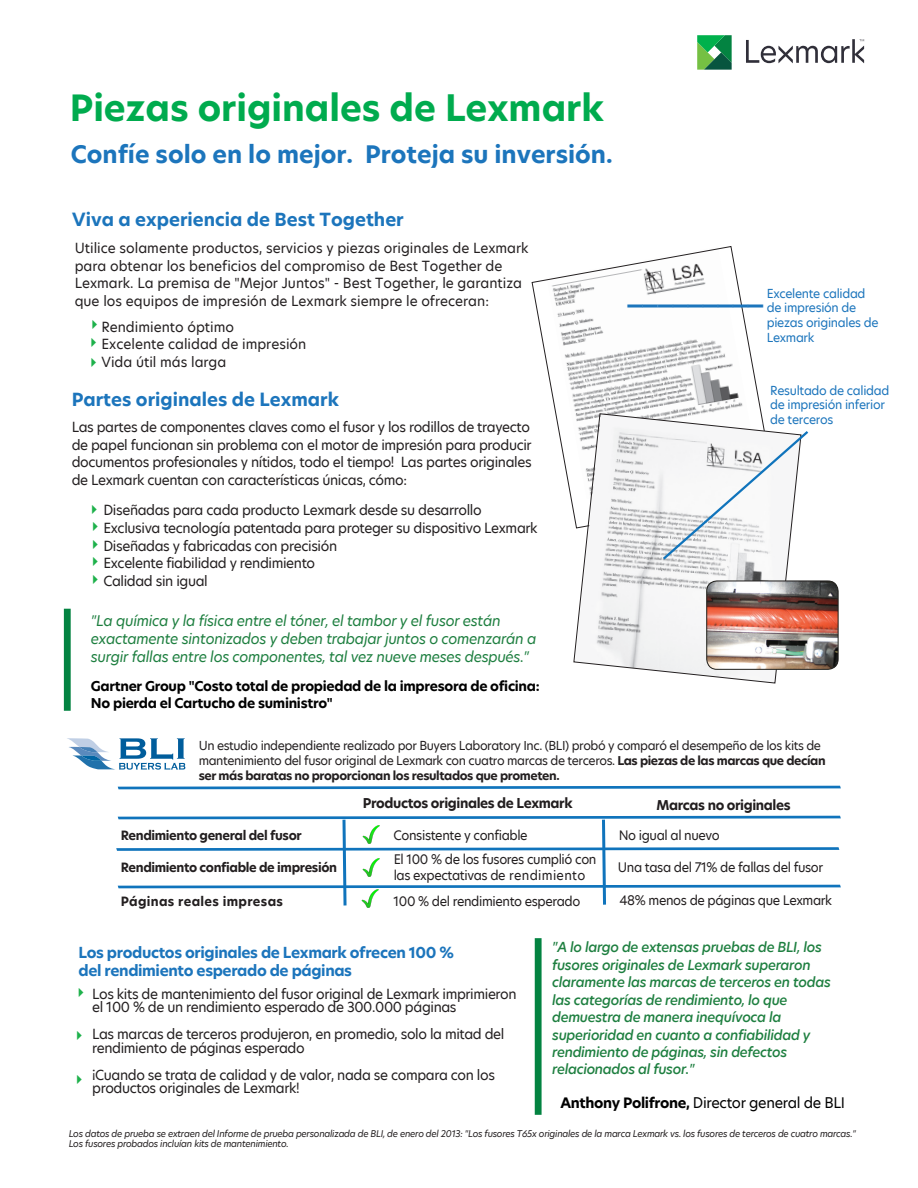
<style>
.page{position:relative;width:918px;height:1188px;background:#fff}
.page>*{position:absolute;margin:0;border:0;box-sizing:border-box;transform-origin:0 0}
.t1{font:700 36px "TP Hero";color:#00ab4e}
.t2{font:700 27px "Arial";color:#1c75bc}
.t3{font:700 24px "TP Hero";color:#1c75bc}
.t4{font:700 18px "TP Hero";color:#1c75bc}
.t5{font:700 15px/18px "TP Hero";letter-spacing:-.025em;color:#1c75bc}
.t6{font:italic 14.25px/18.3px "TP Hero";letter-spacing:-.025em;color:#1e7f40}
.t7{font:14.25px "TP Hero";letter-spacing:-.025em;color:#000}
.t8{font:13.5px/17.5px "TP Hero";letter-spacing:-.03em;color:#231f20}
.t9{font:13.5px/17.5px "TP Hero";color:#231f20}
.t10{font:italic 500 13.5px/17.4px "TP Hero";letter-spacing:-.025em;color:#1e7f40}
.t11{font:700 13.5px/17.4px "TP Hero";letter-spacing:-.02em;color:#000}
.t12{font:700 13.5px "TP Hero";letter-spacing:-.03em;color:#221e1f}
.t13{font:12.75px/15.3px "TP Hero";letter-spacing:-.03em;color:#231f20}
.t14{font:700 12.75px "TP Hero";letter-spacing:-.03em;color:#231f20}
.t15{font:700 12.75px "TP Hero";letter-spacing:.025em;color:#231f20}
.t16{font:12px/14.9px "TP Hero";letter-spacing:-.035em;color:#231f20}
.t17{font:12px/14.7px "TP Hero";letter-spacing:-.025em;color:#1c75bc}
.t18{font:italic 9px/10.8px "TP Hero";letter-spacing:-.03em;color:#231f20}
.s1{font-style:inherit}
.s2{font-weight:700}
</style>
<div class="page">
<svg style="left:746px;top:39px;width:118px;height:24px"></svg>
<svg style="left:697px;top:35px;width:35px;height:35px"></svg>
<svg style="left:532px;top:246px;width:230px;height:265px"></svg>
<svg style="left:573px;top:413px;width:229px;height:271px"></svg>
<img style="left:707px;top:581px;width:131px;height:88px">
<div style="left:706px;top:581px;width:132px;height:89px;border:1px solid #231f20;border-radius:10px"></div>
<svg style="left:67px;top:738px;width:118px;height:32px"></svg>
<div style="left:64px;top:609px;width:6px;height:102px;background:#038341"></div>
<svg style="left:654px;top:423px;width:155px;height:145px"></svg>
<svg style="left:116px;top:815px;width:725px;height:93px"></svg>
<svg style="left:117px;top:785px;width:724px;height:5px"></svg>
<div style="left:534px;top:938px;width:8px;height:177px;background:#038341"></div>
<h1 class="t1" style="left:70px;top:83px;width:536px">Piezas originales de Lexmark</h1>
<h3 class="t3" style="left:71px;top:138px;width:544px">Confíe solo en lo mejor. Proteja su inversión.</h3>
<h3 class="t4" style="left:72px;top:207px;width:333px">Viva a experiencia de Best Together</h3>
<p class="t9" style="left:75px;top:239px;width:455px">Utilice solamente productos, servicios y piezas originales de Lexmark para obtenar los beneficios del compromiso de Best Together de Lexmark. La premisa de "Mejor Juntos" - Best Together, le garantiza que los equipos de impresión de Lexmark siempre le ofreceran:</p>
<p class="t9" style="left:101px;top:318px;width:206px">Rendimiento óptimo<br>Excelente calidad de impresión<br>Vida útil más larga</p>
<h3 class="t4" style="left:72px;top:387px;width:269px">Partes originales de Lexmark</h3>
<p class="t8" style="left:72px;top:418px;width:462px;text-align:justify">Las partes de componentes claves como el fusor y los rodillos de trayecto de papel funcionan sin problema con el motor de impresión para producir documentos profesionales y nítidos, todo el tiempo! Las partes originales de Lexmark cuentan con características únicas, cómo:</p>
<p class="t8" style="left:103px;top:501px;width:436px">Diseñadas para cada producto Lexmark desde su desarrollo Exclusiva tecnología patentada para proteger su dispositivo Lexmark Diseñadas y fabricadas con precisión<br>Excelente fiabilidad y rendimiento<br>Calidad sin igual</p>
<p class="t6" style="left:91px;top:611px;width:447px">"La química y la física entre el tóner, el tambor y el fusor están exactamente sintonizados y deben trabajar juntos o comenzarán a surgir fallas entre los componentes, tal vez nueve meses después."</p>
<p class="t11" style="left:91px;top:677px;width:450px"><span class="s1">Gartner Group</span> "Costo total de propiedad de la impresora de oficina:<br>No pierda el Cartucho de suministro"</p>
<p class="t17" style="left:767px;top:286px;width:113px">Excelente calidad de impresión de piezas originales de<br>Lexmark</p>
<h2 class="t2" style="left:628px;top:275px;width:137px">_________</h2>
<p class="t17" style="left:770px;top:383px;width:121px">Resultado de calidad de impresión inferior de terceros</p>
<p class="t16" style="left:199px;top:738px;width:628px">Un estudio independiente realizado por Buyers Laboratory Inc. (BLI) probó y comparó el desempeño de los kits de mantenimiento del fusor original de Lexmark con cuatro marcas de terceros. <span class="s2">Las piezas de las marcas que decían ser más baratas no proporcionan los resultados que prometen.</span></p>
<p class="t12" style="left:363px;top:794px;width:211px">Productos originales de Lexmark</p>
<p class="t12" style="left:656px;top:796px;width:136px">Marcas no originales</p>
<p class="t14" style="left:121px;top:826px;width:183px">Rendimiento general del fusor</p>
<p class="t13" style="left:394px;top:827px;width:136px">Consistente y confiable</p>
<p class="t13" style="left:619px;top:828px;width:103px">No igual al nuevo</p>
<p class="t14" style="left:121px;top:859px;width:218px">Rendimiento confiable de impresión</p>
<p class="t13" style="left:394px;top:852px;width:204px">El 100 % de los fusores cumplió con las expectativas de rendimiento</p>
<p class="t13" style="left:618px;top:860px;width:207px">Una tasa del 71% de fallas del fusor</p>
<p class="t15" style="left:121px;top:893px;width:164px">Páginas reales impresas</p>
<p class="t13" style="left:394px;top:894px;width:188px">100 % del rendimiento esperado</p>
<p class="t13" style="left:619px;top:893px;width:214px">48% menos de páginas que Lexmark</p>
<p class="t5" style="left:79px;top:944px;width:377px">Los productos originales de Lexmark ofrecen 100 % del rendimiento esperado de páginas</p>
<p class="t10" style="left:552px;top:939px;width:280px">"A lo largo de extensas pruebas de BLI, los fusores originales de Lexmark superaron claramente las marcas de terceros en todas las categorías de rendimiento, lo que demuestra de manera inequívoca la superioridad en cuanto a confiabilidad y rendimiento de páginas, sin defectos relacionados al fusor."</p>
<p class="t7" style="left:560px;top:1093px;width:286px"><span class="s2">Anthony Polifrone</span><span class="s2">,</span> Director general de BLI</p>
<p class="t8" style="left:92px;top:987px;width:426px;line-height:13.5px">Los kits de mantenimiento del fusor original de Lexmark imprimieron el 100 % de un rendimiento esperado de 300.000 páginas</p>
<p class="t8" style="left:92px;top:1028px;width:414px;line-height:13.5px">Las marcas de terceros produjeron, en promedio, solo la mitad del rendimiento de páginas esperado</p>
<p class="t8" style="left:92px;top:1068px;width:404px;line-height:13.5px">¡Cuando se trata de calidad y de valor, nada se compara con los productos originales de Lexmark!</p>
<p class="t18" style="left:69px;top:1128px;width:789px">Los datos de prueba se extraen del Informe de prueba personalizada de BLI, de enero del 2013: "Los fusores T65x originales de la marca Lexmark vs. los fusores de terceros de cuatro marcas."<br>Los fusores probados incluían kits de mantenimiento.</p>
</div>
